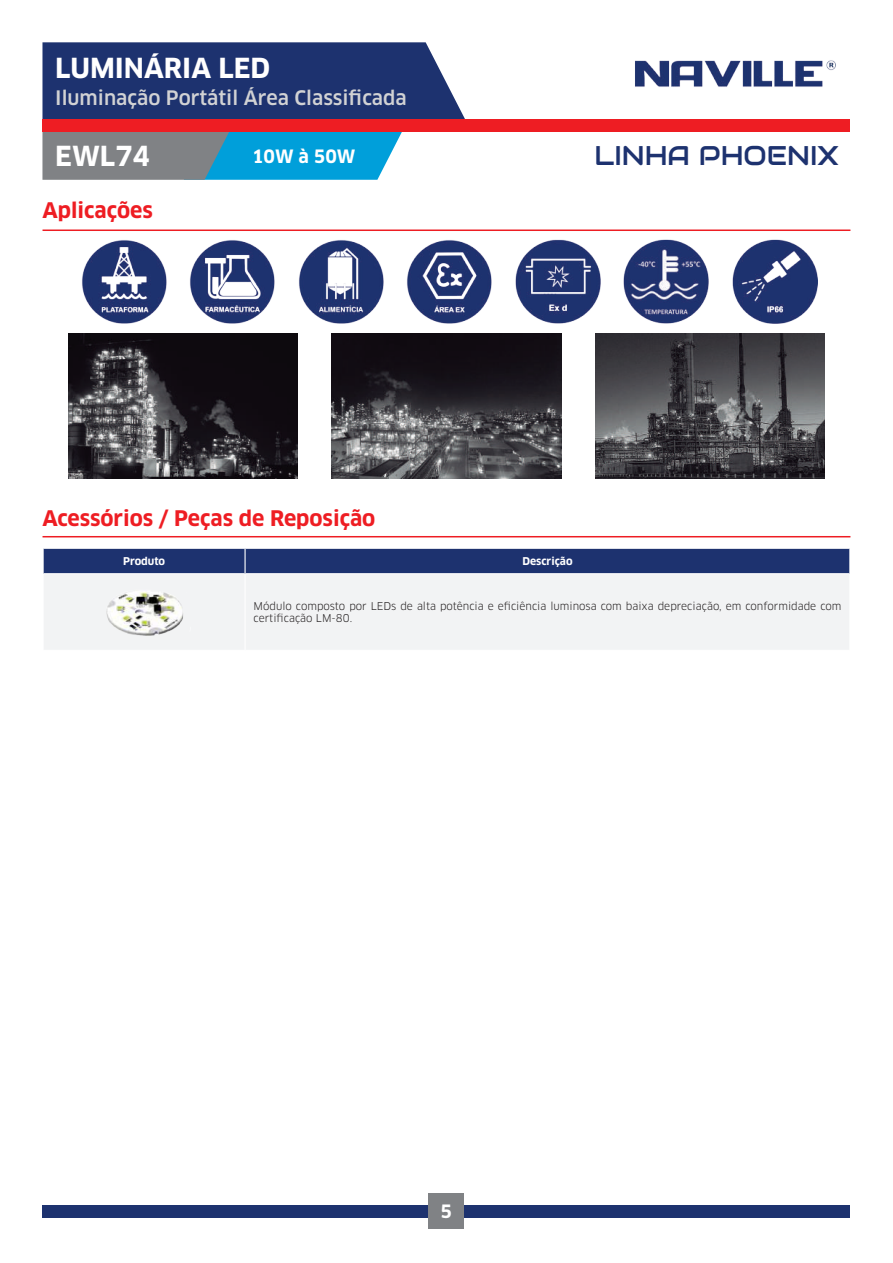
<style>
.page{position:relative;width:893px;height:1263px;background:#fff}
.page>*{position:absolute;margin:0;border:0;box-sizing:border-box;transform-origin:0 0}
.t1{font:700 27px "Clan OT";color:#fff}
.t2{font:27px "Audiowide";color:#1d326f}
.t3{font:700 21px "Clan OT";color:#ee1d23}
.t4{font:500 19.5px "Clan OT";color:#d1d2d4}
.t5{font:700 18px "Clan OT";color:#fff}
.t6{font:10.5px/12.6px "Clan OT";color:#231f20}
.t7{font:700 10.5px "Clan OT";color:#fff}
</style>
<div class="page">
<svg style="left:42px;top:131px;width:360px;height:49px;background:#4895b2"></svg>
<div style="left:42px;top:42px;width:423px;height:79px;background:#1d326f"></div>
<div style="left:43px;top:119px;width:807px;height:13px;background:#ee1d23"></div>
<div style="left:43px;top:1205px;width:807px;height:13px;background:#1d326f"></div>
<div style="left:429px;top:1194px;width:35px;height:35px;background:#808285"></div>
<img style="left:635px;top:60px;width:201px;height:27px">
<hr style="left:43px;top:229px;width:807px;height:2px;background:#ee1d23">
<img style="left:595px;top:334px;width:230px;height:144px">
<img style="left:68px;top:334px;width:230px;height:144px">
<img style="left:332px;top:334px;width:229px;height:144px">
<hr style="left:43px;top:536px;width:807px;height:1px;background:#ee1d23">
<div style="left:44px;top:575px;width:805px;height:75px;background:#f2f3f4"></div>
<svg style="left:43px;top:548px;width:807px;height:26px;background:#2c4078"></svg>
<hr style="left:244px;top:574px;width:2px;height:76px;background:#fff">
<img style="left:100px;top:585px;width:90px;height:53px">
<img style="left:82px;top:240px;width:84px;height:83px">
<img style="left:190px;top:240px;width:85px;height:83px">
<img style="left:299px;top:240px;width:84px;height:83px">
<img style="left:407px;top:240px;width:85px;height:83px">
<img style="left:515px;top:240px;width:85px;height:83px">
<img style="left:624px;top:240px;width:85px;height:83px">
<img style="left:732px;top:240px;width:85px;height:83px">
<h1 class="t1" style="left:55px;top:52px;width:216px">LUMINÁRIA LED</h1>
<h3 class="t4" style="left:55px;top:86px;width:353px">Iluminação Portátil Área Classificada</h3>
<h1 class="t1" style="left:55px;top:140px;width:96px">EWL74</h1>
<h3 class="t5" style="left:252px;top:146px;width:105px">10W à 50W</h3>
<h2 class="t3" style="left:43px;top:198px;width:112px">Aplicações</h2>
<h1 class="t2" style="left:594px;top:138px;width:246px">LINHA PHOENIX</h1>
<h2 class="t3" style="left:43px;top:506px;width:334px">Acessórios / Peças de Reposição</h2>
<p class="t7" style="left:123px;top:555px;width:43px">Produto</p>
<p class="t7" style="left:522px;top:555px;width:52px">Descrição</p>
<p class="t6" style="left:254px;top:600px;width:589px">Módulo composto por LEDs de alta potência e eficiência luminosa com baixa depreciação, em conformidade com certificação LM-80.</p>
<h3 class="t5" style="left:441px;top:1200px;width:13px">5</h3>
</div>
